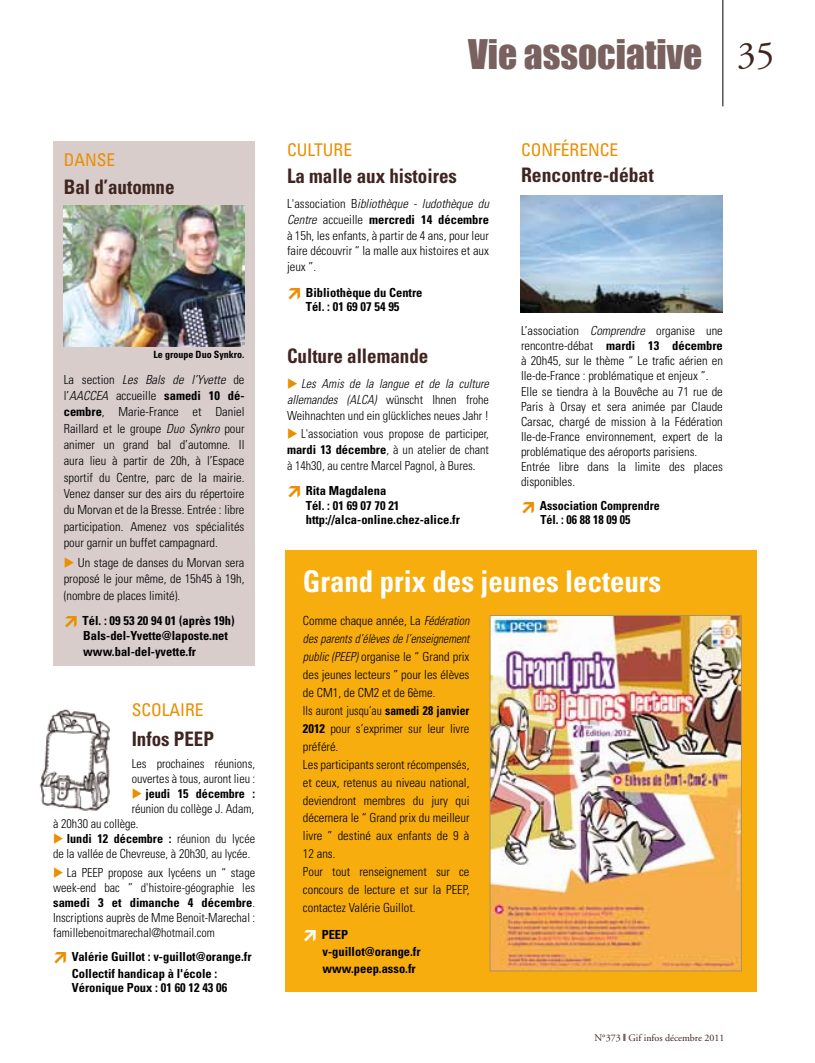
<style>
.page{position:relative;width:815px;height:1063px;background:#fff}
.page>*{position:absolute;margin:0;border:0;box-sizing:border-box;transform-origin:0 0}
.t1{font:37.5px "Impact";color:#79615f}
.t2{font:700 condensed 30px "Univers LT";color:#fff;scale:.96 1}
.t3{font:700 condensed 20px "Univers LT";color:#3f2420;scale:.95 1}
.t4{font:700 condensed 20px "Univers LT";color:#3f2420}
.t5{font:condensed 17.5px "Univers LT";color:#e98f00}
.t6{font:300 condensed 12.5px/17.9px "Univers LT";color:#000;text-align:justify}
.t7{font:700 condensed 12.5px/14.8px "Univers LT";color:#000}
.t8{font:700 condensed 12.5px/13.9px "Univers LT";color:#000;scale:.96 1}
.t9{font:10px "Adobe Garamond LT";color:#3f2420}
.t10{font:700 condensed 10px "Univers LT";color:#000}
.s1{font-style:italic}
.s2{font-weight:700}
.s3{color:#e98f00}
.s4{font-family:"Adobe Garamond LT";color:#3f2420}
.s5{font-family:"Monotype Sorts";color:#79615f}
</style>
<div class="page">
<hr style="left:723px;top:0;width:1px;height:106px;background:#000">
<div style="left:285px;top:551px;width:471px;height:441px;background:#f7ad0d"></div>
<img style="left:492px;top:617px;width:248px;height:352px">
<div style="left:490px;top:615px;width:252px;height:356px;border:1px solid #aa9269"></div>
<div style="left:53px;top:142px;width:202px;height:524px;background:#d8cdcb"></div>
<img style="left:64px;top:206px;width:180px;height:140px">
<img style="left:521px;top:195px;width:202px;height:117px">
<img style="left:39px;top:709px;width:71px;height:102px">
<h3 class="t5" style="left:64px;top:149px;width:11px">DANSE</h3>
<h3 class="t3" style="left:64px;top:174px;width:118px">Bal d’automne</h3>
<p class="t10" style="left:153px;top:348px;width:93px">Le groupe Duo Synkro.</p>
<p class="t6" style="left:64px;top:371px;width:182px;line-height:16.4px">La section <span class="s1">Les Bals de l’Yvette</span> de l’<span class="s1">AACCEA</span> accueille <span class="s2">samedi 10 dé&shy;cembre</span>, Marie-France et Daniel Raillard et le groupe <span class="s1">Duo Synkro</span> pour animer un grand bal d’automne. Il aura lieu à partir de 20h, à l’Espace sportif du Centre, parc de la mairie.<br>Venez danser sur des airs du répertoire du Morvan et de la Bresse. Entrée : libre participation. Amenez vos spécialités pour garnir un buffet campagnard.</p>
<p class="t6" style="left:64px;top:554px;width:182px;line-height:16.4px"><span class="s3">◆</span> Un stage de danses du Morvan sera proposé le jour même, de 15h45 à 19h, (nombre de places limité).</p>
<p class="t7" style="left:83px;top:613px;width:153px;line-height:15.1px">Tél. : 09 53 20 94 01 (après 19h)<br>Bals-del-Yvette@laposte.net www.bal-del-yvette.fr</p>
<h3 class="t5" style="left:132px;top:699px;width:40px">SCOLAIRE</h3>
<h3 class="t3" style="left:132px;top:727px;width:88px">Infos PEEP</h3>
<p class="t6" style="left:132px;top:756px;width:125px;line-height:15px">Les prochaines réunions, ouvertes à tous, auront lieu :</p>
<p class="t7" style="left:132px;top:786px;width:125px"><span class="s3">◆</span> jeudi 15 décembre :</p>
<p class="t6" style="left:132px;top:800px;width:124px">réunion du collège J. Adam,</p>
<p class="t6" style="left:53px;top:815px;width:87px">à 20h30 au collège.</p>
<p class="t6" style="left:53px;top:831px;width:203px;line-height:15px"><span class="s3">◆</span> <span class="s2">lundi 12 décembre :</span> réunion du lycée de la vallée de Chevreuse, à 20h30, au lycée.</p>
<p class="t6" style="left:53px;top:865px;width:203px;line-height:15px"><span class="s3">◆</span> La PEEP propose aux lycéens un “ stage week-end bac ” d'histoire-géographie les <span class="s2">samedi 3 et dimanche 4 décembre</span>.<br>Inscriptions auprès de Mme Benoit-Marechal : famillebenoitmarechal@hotmail.com</p>
<p class="t7" style="left:72px;top:948px;width:181px;line-height:17.2px">Valérie Guillot : v-guillot@orange.fr<br>Collectif handicap à l'école :</p>
<p class="t7" style="left:72px;top:980px;width:157px">Véronique Poux : 01 60 12 43 06</p>
<h1 class="t1" style="left:468px;top:31px;width:308px">Vie associative <span class="s4">35</span></h1>
<h3 class="t5" style="left:287px;top:139px;width:20px">CULTURE</h3>
<h3 class="t3" style="left:287px;top:163px;width:180px">La malle aux histoires</h3>
<p class="t6" style="left:287px;top:195px;width:203px;line-height:16px">L'association B<span class="s1">ibliothèque - ludothèque du Centre</span> accueille <span class="s2">mercredi 14 décembre </span>à 15h, les enfants, à partir de 4 ans, pour leur faire découvrir “ la malle aux histoires et aux jeux ”.</p>
<p class="t7" style="left:306px;top:285px;width:118px">Bibliothèque du Centre<br>Tél. : 01 69 07 54 95</p>
<h3 class="t3" style="left:287px;top:344px;width:150px">Culture allemande</h3>
<p class="t6" style="left:287px;top:376px;width:203px;line-height:16px"><span class="s3">◆</span> <span class="s1">Les Amis de la langue et de la culture allemandes (ALCA)</span> wünscht Ihnen frohe Weihnachten und ein glückliches neues Jahr !</p>
<p class="t6" style="left:287px;top:425px;width:203px;line-height:16px"><span class="s3">◆</span> L'association vous propose de participer, <span class="s2">mardi 13 décembre</span>, à un atelier de chant à 14h30, au centre Marcel Pagnol, à Bures.</p>
<p class="t7" style="left:306px;top:483px;width:156px">Rita Magdalena<br>Tél. : 01 69 07 70 21 http://alca-online.chez-alice.fr</p>
<h3 class="t5" style="left:521px;top:139px;width:51px">CONFÉRENCE</h3>
<h3 class="t4" style="left:521px;top:163px;width:134px">Rencontre-débat</h3>
<p class="t6" style="left:521px;top:323px;width:203px;line-height:15.1px;text-align:left">L’association <span class="s1">Comprendre</span> organise une rencontre-débat <span class="s2">mardi 13 décembre </span>à 20h45, sur le thème “ Le trafic aérien en Ile-de-France : problématique et enjeux ”.<br>Elle se tiendra à la Bouvêche au 71 rue de Paris à Orsay et sera animée par Claude Carsac, chargé de mission à la Fédération Ile-de-France environnement, expert de la problématique des aéroports parisiens.<br>Entrée libre dans la limite des places disponibles.</p>
<p class="t8" style="left:540px;top:499px;width:126px">Association Comprendre<br>Tél. : 06 88 18 09 05</p>
<h2 class="t2" style="left:303px;top:563px;width:375px">Grand prix des jeunes lecteurs</h2>
<p class="t6" style="left:303px;top:612px;width:168px;text-align:left">Comme chaque année, La <span class="s1">Fédération des parents d’élèves de l’enseignement public (PEEP)</span> organise le “ Grand prix des jeunes lecteurs ” pour les élèves de CM1, de CM2 et de 6ème.<br>Ils auront jusqu’au <span class="s2">samedi 28 janvier<br>2012</span> pour s’exprimer sur leur livre préféré.<br>Les participants seront récompensés, et ceux, retenus au niveau national, deviendront membres du jury qui décernera le “ Grand prix du meilleur livre ” destiné aux enfants de 9 à<br>12 ans.<br>Pour tout renseignement sur ce concours de lecture et sur la PEEP, contactez Valérie Guillot.</p>
<p class="t7" style="left:322px;top:927px;width:100px;line-height:16.6px">PEEP v-guillot@orange.fr www.peep.asso.fr</p>
<p class="t9" style="left:594px;top:1032px;width:132px">N°373 <span class="s5">y</span> Gif infos décembre 2011</p>
</div>
